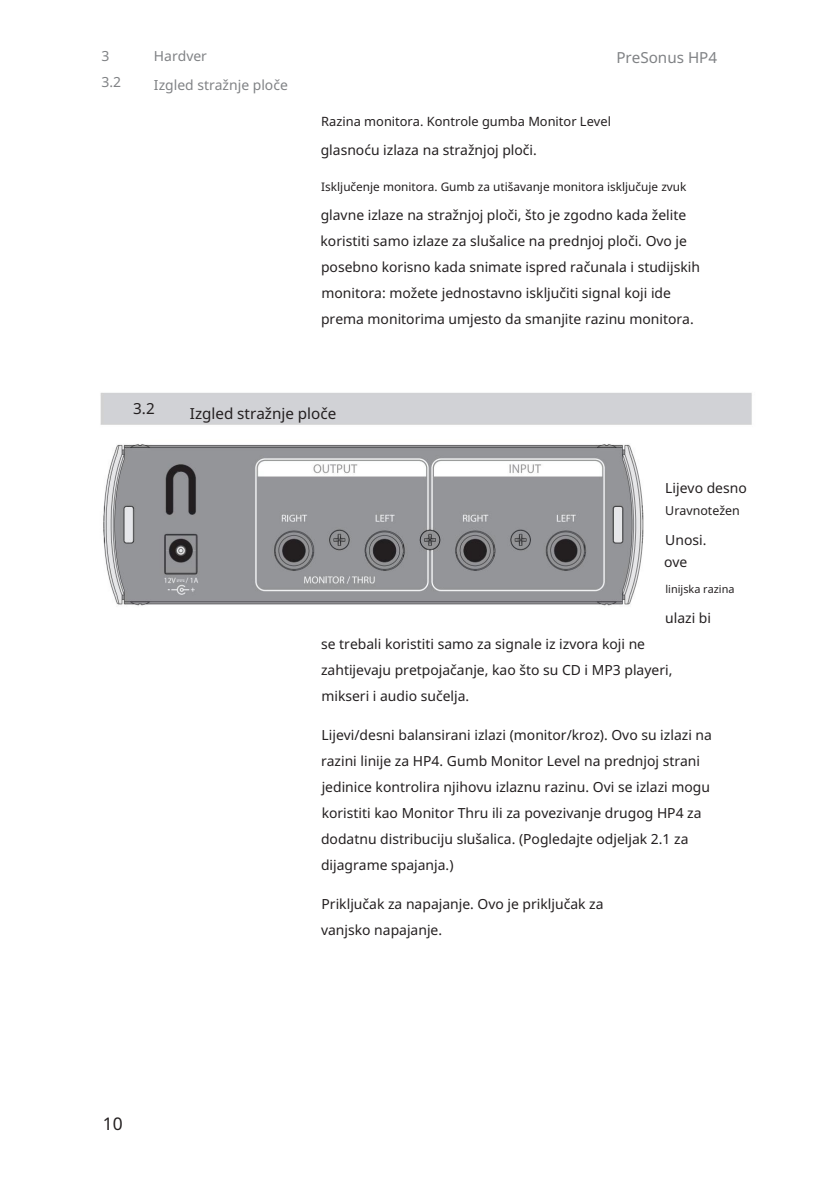
<style>
.page{position:relative;width:838px;height:1190px;background:#fff}
.page>*{position:absolute;margin:0;border:0;box-sizing:border-box;transform-origin:0 0}
.t1{font:17.4px "Noto Sans";color:#231f20}
.t2{font:15.2px "Noto Sans";color:#231f20}
.t3{font:15.2px "Noto Sans";color:#808285}
.t4{font:14px/26px "Noto Sans";color:#231f20}
.t5{font:14px/26px "Noto Sans";color:#808285}
.t6{font:12.8px "Noto Sans";color:#231f20}
.t7{font:12.4px "Noto Sans";color:#231f20}
.t8{font:11.8px "Noto Sans";color:#231f20}
.t9{font:10.8px "Noto Sans";color:#231f20}
</style>
<div class="page">
<img style="left:100px;top:392px;width:652px;height:214px">
<p class="t5" style="left:101px;top:43px;width:21px">3<br>3.2</p>
<p class="t5" style="left:154px;top:43px;width:55px">Hardver</p>
<p class="t5" style="left:154px;top:73px;width:135px">Izgled stražnje ploče</p>
<p class="t3" style="left:616px;top:47px;width:102px">PreSonus HP4</p>
<p class="t6" style="left:321px;top:112px;width:291px">Razina monitora. Kontrole gumba Monitor Level</p>
<p class="t4" style="left:321px;top:137px;width:218px">glasnoću izlaza na stražnjoj ploči.</p>
<p class="t8" style="left:321px;top:178px;width:367px">Isključenje monitora. Gumb za utišavanje monitora isključuje zvuk</p>
<p class="t4" style="left:321px;top:203px;width:381px">glavne izlaze na stražnjoj ploči, što je zgodno kada želite koristiti samo izlaze za slušalice na prednjoj ploči. Ovo je posebno korisno kada snimate ispred računala i studijskih monitora: možete jednostavno isključiti signal koji ide prema monitorima umjesto da smanjite razinu monitora.</p>
<p class="t2" style="left:133px;top:398px;width:23px">3.2</p>
<p class="t2" style="left:190px;top:402px;width:148px">Izgled stražnje ploče</p>
<p class="t4" style="left:665px;top:475px;width:83px">Lijevo desno</p>
<p class="t7" style="left:665px;top:502px;width:76px">Uravnotežen</p>
<p class="t4" style="left:665px;top:527px;width:43px">Unosi.</p>
<p class="t4" style="left:664px;top:550px;width:25px">ove</p>
<p class="t9" style="left:665px;top:582px;width:71px">linijska razina</p>
<p class="t4" style="left:665px;top:605px;width:47px">ulazi bi</p>
<p class="t4" style="left:321px;top:631px;width:353px">se trebali koristiti samo za signale iz izvora koji ne zahtijevaju pretpojačanje, kao što su CD i MP3 playeri, mikseri i audio sučelja.</p>
<p class="t4" style="left:321px;top:722px;width:392px">Lijevi/desni balansirani izlazi (monitor/kroz). Ovo su izlazi na razini linije za HP4. Gumb Monitor Level na prednjoj strani jedinice kontrolira njihovu izlaznu razinu. Ovi se izlazi mogu koristiti kao Monitor Thru ili za povezivanje drugog HP4 za dodatnu distribuciju slušalica. (Pogledajte odjeljak 2.1 za dijagrame spajanja.)</p>
<p class="t4" style="left:321px;top:891px;width:284px">Priključak za napajanje. Ovo je priključak za vanjsko napajanje.</p>
<p class="t1" style="left:103px;top:1112px;width:21px">10</p>
</div>
